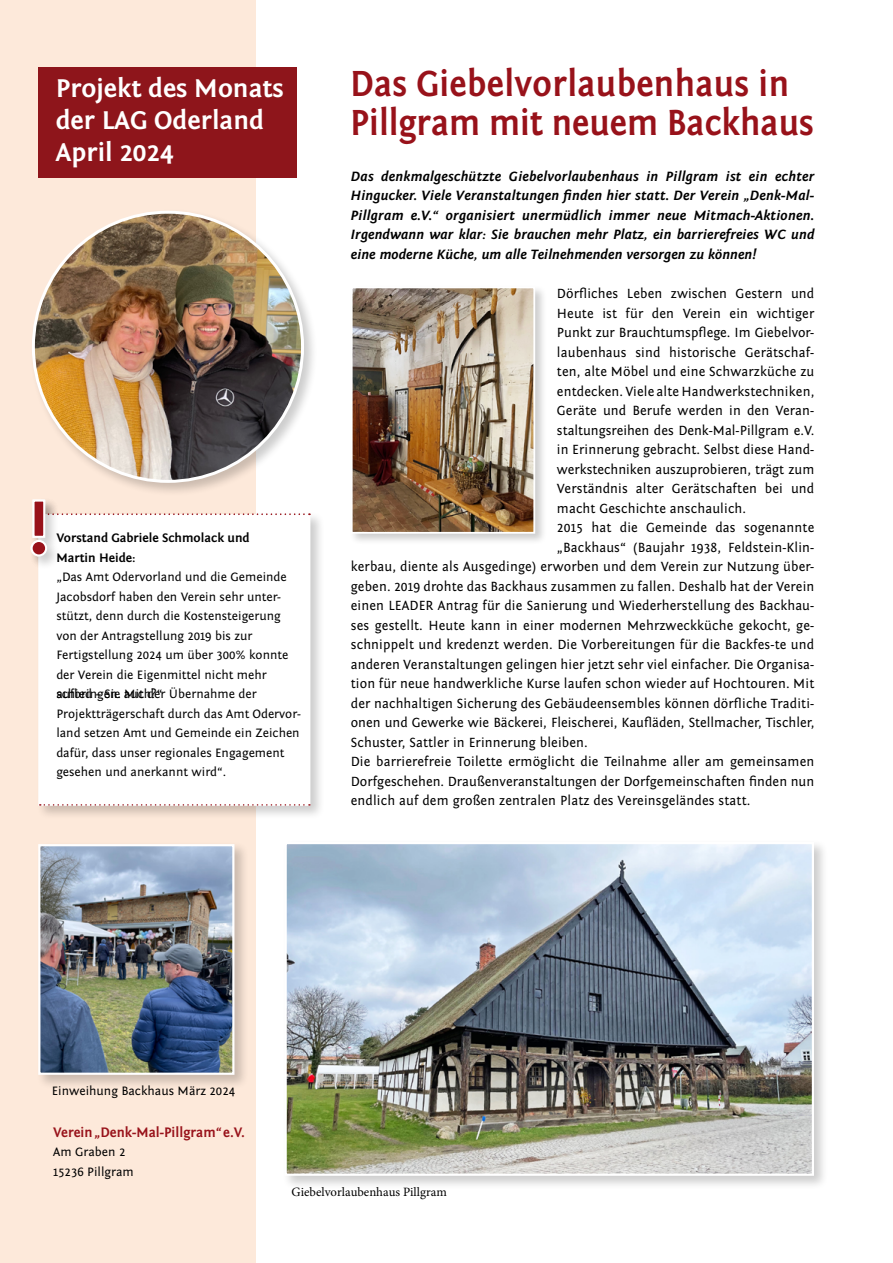
<style>
.page{position:relative;width:893px;height:1263px;background:#fff}
.page>*{position:absolute;margin:0;border:0;box-sizing:border-box;transform-origin:0 0}
.t1{font:700 37.5px/39px "Fontin Sans";letter-spacing:.01em;color:#98121a;scale:.92 1}
.t2{font:700 26.55px "Fontin Sans";color:#fff}
.t3{font:700 14.25px "Fontin Sans";color:#98121a;scale:.96 1}
.t4{font:13.95px/19.5px "Fontin Sans";letter-spacing:.01em;color:#000;text-align:justify}
.t5{font:italic 700 13.95px/19.5px "Fontin Sans";letter-spacing:.01em;color:#000;text-align:justify}
.t6{font:12.75px/19.5px "Fontin Sans";color:#000}
.t7{font:700 12.75px "Fontin Sans";color:#000}
.t8{font:12.75px "Minion Pro";color:#000}
</style>
<div class="page">
<div style="left:0;top:0;width:255px;height:1263px;background:#fde9da"></div>
<div style="left:349px;top:284px;width:198px;height:261px;background:#000;opacity:.2"></div>
<img style="left:354px;top:289px;width:178px;height:242px">
<div style="left:351px;top:286px;width:184px;height:248px;border:2px solid #fff"></div>
<div style="left:282px;top:840px;width:546px;height:350px;background:#000;opacity:.2"></div>
<img style="left:288px;top:845px;width:523px;height:328px">
<div style="left:285px;top:842px;width:529px;height:334px;border:2px solid #fff"></div>
<div style="left:30px;top:209px;width:289px;height:288px;background:#000;opacity:.2"></div>
<img style="left:33px;top:212px;width:270px;height:269px;border-radius:135px">
<div style="left:36px;top:512px;width:289px;height:308px;background:#000;opacity:.2"></div>
<div style="left:38px;top:514px;width:272px;height:292px;background:#fff"></div>
<svg style="left:60px;top:514px;width:250px;height:1px"></svg>
<div style="left:30px;top:497px;width:30px;height:55px;background:#000;opacity:.2"></div>
<div style="left:33px;top:499px;width:12px;height:39px;background:#98121a;border:2px solid #fff"></div>
<div style="left:29px;top:538px;width:32px;height:32px;background:#000;opacity:.2"></div>
<div style="left:32px;top:541px;width:14px;height:14px;background:#98121a;border-radius:50%"></div>
<div style="left:31px;top:540px;width:16px;height:16px;border:2px solid #fff;border-radius:50%"></div>
<div style="left:38px;top:68px;width:259px;height:110px;background:#8e151b"></div>
<div style="left:36px;top:842px;width:213px;height:247px;background:#000;opacity:.2"></div>
<img style="left:41px;top:847px;width:190px;height:225px">
<div style="left:38px;top:844px;width:196px;height:231px;border:2px solid #fff"></div>
<svg style="left:40px;top:804px;width:270px;height:2px"></svg>
<p class="t2" style="left:56px;top:74px;width:230px">Projekt des Monats</p>
<p class="t2" style="left:56px;top:105px;width:210px">der LAG Oderland</p>
<p class="t2" style="left:56px;top:137px;width:119px">April 2024</p>
<p class="t7" style="left:56px;top:531px;width:195px">Vorstand Gabriele Schmolack und</p>
<p class="t7" style="left:56px;top:550px;width:81px">Martin Heide:</p>
<p class="t6" style="left:56px;top:567px;width:234px">„Das Amt Odervorland und die Gemeinde Jacobsdorf haben den Verein sehr unter&shy;stützt, denn durch die Kostensteigerung von der Antragstellung 2019 bis zur Fertigstellung 2024 um über 300% konnte der Verein die Eigenmittel nicht mehr aufbringen. Mit de</p>
<p class="t6" style="left:56px;top:528px;width:207px">„Für uns bedeutet Kochen, nur beste</p>
<p class="t6" style="left:56px;top:567px;width:222px">Geschmacksrichtungen auszuprobieren</p>
<p class="t6" style="left:56px;top:587px;width:224px">und gemeinsam mit Freunden zu essen.</p>
<p class="t6" style="left:56px;top:606px;width:224px">Wir bemühen uns, alle unseren Zutaten</p>
<p class="t6" style="left:80px;top:626px;width:169px">möglichst lokalen Bauern und</p>
<p class="t6" style="left:56px;top:645px;width:207px">d utschen Produzenten zu beziehen.</p>
<p class="t6" style="left:56px;top:665px;width:218px">Wir denken, man schmeckt den Unter-</p>
<p class="t6" style="left:56px;top:684px;width:246px">schied – Sie auch?“r Übernahme der Projektträgerschaft durch das Amt Odervor&shy;land setzen Amt und Gemeinde ein Zeichen dafür, dass unser regionales Engagement gesehen und anerkannt wird“.</p>
<p class="t1" style="left:350px;top:65px;width:506px">Das Giebelvorlaubenhaus in<br>Pillgram mit neuem Backhaus</p>
<p class="t5" style="left:351px;top:167px;width:465px">Das denkmalgeschützte Giebelvorlaubenhaus in Pillgram ist ein echter Hingucker. Viele Veranstaltungen finden hier statt. Der Verein „Denk-Mal-Pillgram e.V.“ organisiert unermüdlich immer neue Mitmach-Aktionen.<br>Irgendwann war klar: Sie brauchen mehr Platz, ein barrierefreies WC und eine moderne Küche, um alle Teilnehmenden versorgen zu können!</p>
<p class="t4" style="left:557px;top:284px;width:259px">Dörfliches Leben zwischen Gestern und Heute ist für den Verein ein wichtiger Punkt zur Brauchtumspflege. Im Giebelvor&shy;laubenhaus sind historische Gerätschaf&shy;ten, alte Möbel und eine Schwarzküche zu entdecken. Viele alte Handwerkstechniken, Geräte und Berufe werden in den Veran&shy;staltungsreihen des Denk-Mal-Pillgram e.V. in Erinnerung gebracht. Selbst diese Hand&shy;werkstechniken auszuprobieren, trägt zum Verständnis alter Gerätschaften bei und macht Geschichte anschaulich.</p>
<p class="t4" style="left:557px;top:518px;width:259px">2015 hat die Gemeinde das sogenannte</p>
<p class="t4" style="left:557px;top:538px;width:259px">„Backhaus“ (Baujahr 1938, Feldstein-Klin-</p>
<p class="t4" style="left:351px;top:557px;width:465px">kerbau, diente als Ausgedinge) erworben und dem Verein zur Nutzung über-</p>
<p class="t4" style="left:351px;top:577px;width:465px">geben. 2019 drohte das Backhaus zusammen zu fallen. Deshalb hat der Verein</p>
<p class="t4" style="left:351px;top:596px;width:465px">einen LEADER Antrag für die Sanierung und Wiederherstellung des Backhau-</p>
<p class="t4" style="left:351px;top:616px;width:465px">ses gestellt. Heute kann in einer modernen Mehrzweckküche gekocht, ge-</p>
<p class="t4" style="left:351px;top:635px;width:465px">schnippelt und kredenzt werden. Die Vorbereitungen für die Backfes-te und</p>
<p class="t4" style="left:351px;top:655px;width:465px">anderen Veranstaltungen gelingen hier jetzt sehr viel einfacher. Die Organisa-</p>
<p class="t4" style="left:351px;top:674px;width:465px">tion für neue handwerkliche Kurse laufen schon wieder auf Hochtouren. Mit</p>
<p class="t4" style="left:351px;top:694px;width:465px">der nachhaltigen Sicherung des Gebäudeensembles können dörfliche Traditi-</p>
<p class="t4" style="left:351px;top:713px;width:465px">onen und Gewerke wie Bäckerei, Fleischerei, Kaufläden, Stellmacher, Tischler,</p>
<p class="t4" style="left:351px;top:733px;width:239px">Schuster, Sattler in Erinnerung bleiben.</p>
<p class="t4" style="left:351px;top:752px;width:465px">Die barrierefreie Toilette ermöglicht die Teilnahme aller am gemeinsamen Dorfgeschehen. Draußenveranstaltungen der Dorfgemeinschaften finden nun endlich auf dem großen zentralen Platz des Vereinsgeländes statt.</p>
<p class="t6" style="left:52px;top:1082px;width:185px">Einweihung Backhaus März 2024</p>
<p class="t3" style="left:53px;top:1124px;width:201px">Verein „Denk-Mal-Pillgram“ e.V.</p>
<p class="t6" style="left:53px;top:1142px;width:74px">Am Graben 2</p>
<p class="t6" style="left:53px;top:1162px;width:82px">15236 Pillgram</p>
<p class="t8" style="left:292px;top:1183px;width:157px">Giebelvorlaubenhaus Pillgram</p>
</div>
